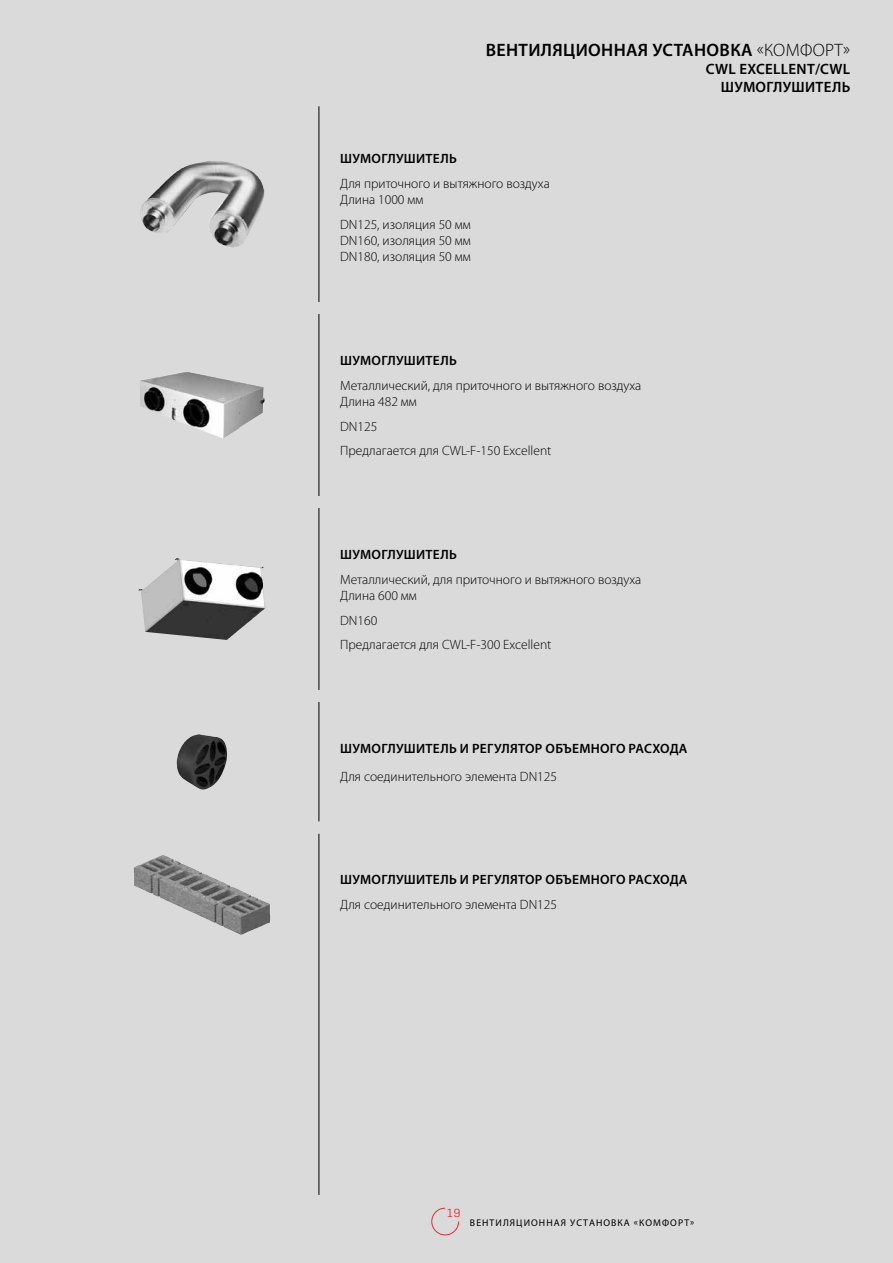
<style>
.page{position:relative;width:893px;height:1263px;background:#dadada}
.page>*{position:absolute;margin:0;border:0;box-sizing:border-box;transform-origin:0 0}
.t1{font:600 18px "Myriad Pro";letter-spacing:.02em;color:#000}
.t2{font:600 15px/18px "Myriad Pro";letter-spacing:.02em;color:#000;text-align:right}
.t3{font:300 13.5px/16.2px "Myriad Pro";color:#000}
.t4{font:600 13.5px "Myriad Pro";letter-spacing:.02em;color:#000}
.t5{font:300 12px "Center";color:#e62a32}
.t6{font:9.75px "Myriad Pro";letter-spacing:.11em;color:#000}
.s1{font-weight:300}
</style>
<div class="page">
<svg style="left:431px;top:1207px;width:28px;height:29px"></svg>
<hr style="left:319px;top:106px;width:1px;height:196px;background:#000">
<hr style="left:319px;top:314px;width:1px;height:182px;background:#000">
<hr style="left:319px;top:508px;width:1px;height:182px;background:#000">
<hr style="left:319px;top:702px;width:1px;height:119px;background:#000">
<hr style="left:319px;top:833px;width:1px;height:123px;background:#000">
<hr style="left:319px;top:956px;width:1px;height:239px;background:#000">
<img style="left:140px;top:161px;width:88px;height:73px">
<img style="left:140px;top:372px;width:86px;height:67px">
<img style="left:138px;top:558px;width:40px;height:69px">
<img style="left:177px;top:734px;width:50px;height:55px">
<img style="left:134px;top:855px;width:136px;height:80px">
<h1 class="t1" style="left:486px;top:39px;width:366px">ВЕНТИЛЯЦИОННАЯ УСТАНОВКА <span class="s1">«КОМФОРТ»</span></h1>
<p class="t2" style="left:706px;top:60px;width:146px">CWL EXCELLENT/CWL<br>ШУМОГЛУШИТЕЛЬ</p>
<p class="t4" style="left:340px;top:150px;width:118px">ШУМОГЛУШИТЕЛЬ</p>
<p class="t3" style="left:340px;top:176px;width:211px">Для приточного и вытяжного воздуха<br>Длина 1000 мм</p>
<p class="t3" style="left:340px;top:216px;width:132px;text-align:justify">DN125, изоляция 50 мм DN160, изоляция 50 мм DN180, изоляция 50 мм</p>
<p class="t4" style="left:340px;top:352px;width:118px">ШУМОГЛУШИТЕЛЬ</p>
<p class="t3" style="left:340px;top:377px;width:303px">Металлический, для приточного и вытяжного воздуха<br>Длина 482 мм</p>
<p class="t3" style="left:340px;top:414px;width:213px;line-height:24.8px">DN125<br>Предлагается для CWL-F-150 Excellent</p>
<p class="t4" style="left:340px;top:546px;width:118px">ШУМОГЛУШИТЕЛЬ</p>
<p class="t3" style="left:340px;top:571px;width:303px">Металлический, для приточного и вытяжного воздуха<br>Длина 600 мм</p>
<p class="t3" style="left:340px;top:608px;width:213px;line-height:24.8px">DN160<br>Предлагается для CWL-F-300 Excellent</p>
<p class="t4" style="left:340px;top:740px;width:349px">ШУМОГЛУШИТЕЛЬ И РЕГУЛЯТОР ОБЪЕМНОГО РАСХОДА</p>
<p class="t3" style="left:340px;top:768px;width:218px">Для соединительного элемента DN125</p>
<p class="t4" style="left:340px;top:871px;width:349px">ШУМОГЛУШИТЕЛЬ И РЕГУЛЯТОР ОБЪЕМНОГО РАСХОДА</p>
<p class="t3" style="left:340px;top:897px;width:218px">Для соединительного элемента DN125</p>
<p class="t5" style="left:447px;top:1206px;width:15px">19</p>
<p class="t6" style="left:470px;top:1216px;width:226px">ВЕНТИЛЯЦИОННАЯ УСТАНОВКА «КОМФОРТ»</p>
</div>
